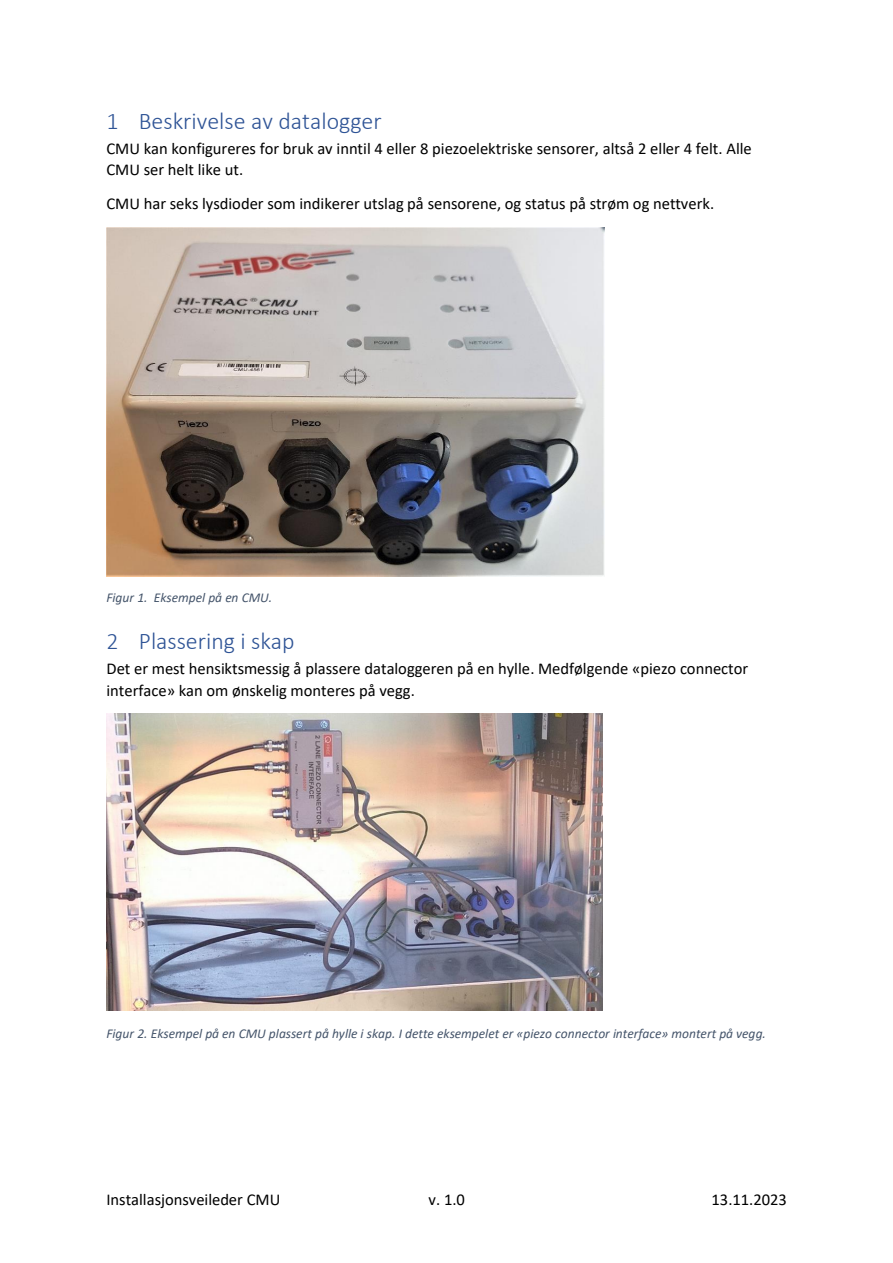
<style>
.page{position:relative;width:893px;height:1263px;background:#fff}
.page>*{position:absolute;margin:0;border:0;box-sizing:border-box;transform-origin:0 0}
.t1{font:300 24px "Calibri";color:#2f5496}
.t2{font:16.5px/21.8px "Calibri";color:#000}
.t3{font:italic 13.5px "Calibri";color:#44546a}
</style>
<div class="page">
<img style="left:106px;top:227px;width:499px;height:349px">
<img style="left:106px;top:713px;width:496px;height:298px">
<h1 class="t1" style="left:106px;top:111px;width:277px">1 Beskrivelse av datalogger</h1>
<p class="t2" style="left:106px;top:139px;width:647px">CMU kan konfigureres for bruk av inntil 4 eller 8 piezoelektriske sensorer, altså 2 eller 4 felt. Alle<br>CMU ser helt like ut.</p>
<p class="t2" style="left:106px;top:194px;width:610px">CMU har seks lysdioder som indikerer utslag på sensorene, og status på strøm og nettverk.</p>
<p class="t3" style="left:106px;top:592px;width:167px">Figur 1. Eksempel på en CMU.</p>
<h1 class="t1" style="left:106px;top:631px;width:190px">2 Plassering i skap</h1>
<p class="t2" style="left:106px;top:659px;width:643px">Det er mest hensiktsmessig å plassere dataloggeren på en hylle. Medfølgende «piezo connector interface» kan om ønskelig monteres på vegg.</p>
<p class="t3" style="left:106px;top:1027px;width:661px">Figur 2. Eksempel på en CMU plassert på hylle i skap. I dette eksempelet er «piezo connector interface» montert på vegg.</p>
<p class="t2" style="left:106px;top:1190px;width:175px">Installasjonsveileder CMU</p>
<p class="t2" style="left:429px;top:1190px;width:38px">v. 1.0</p>
<p class="t2" style="left:712px;top:1190px;width:77px">13.11.2023</p>
</div>
